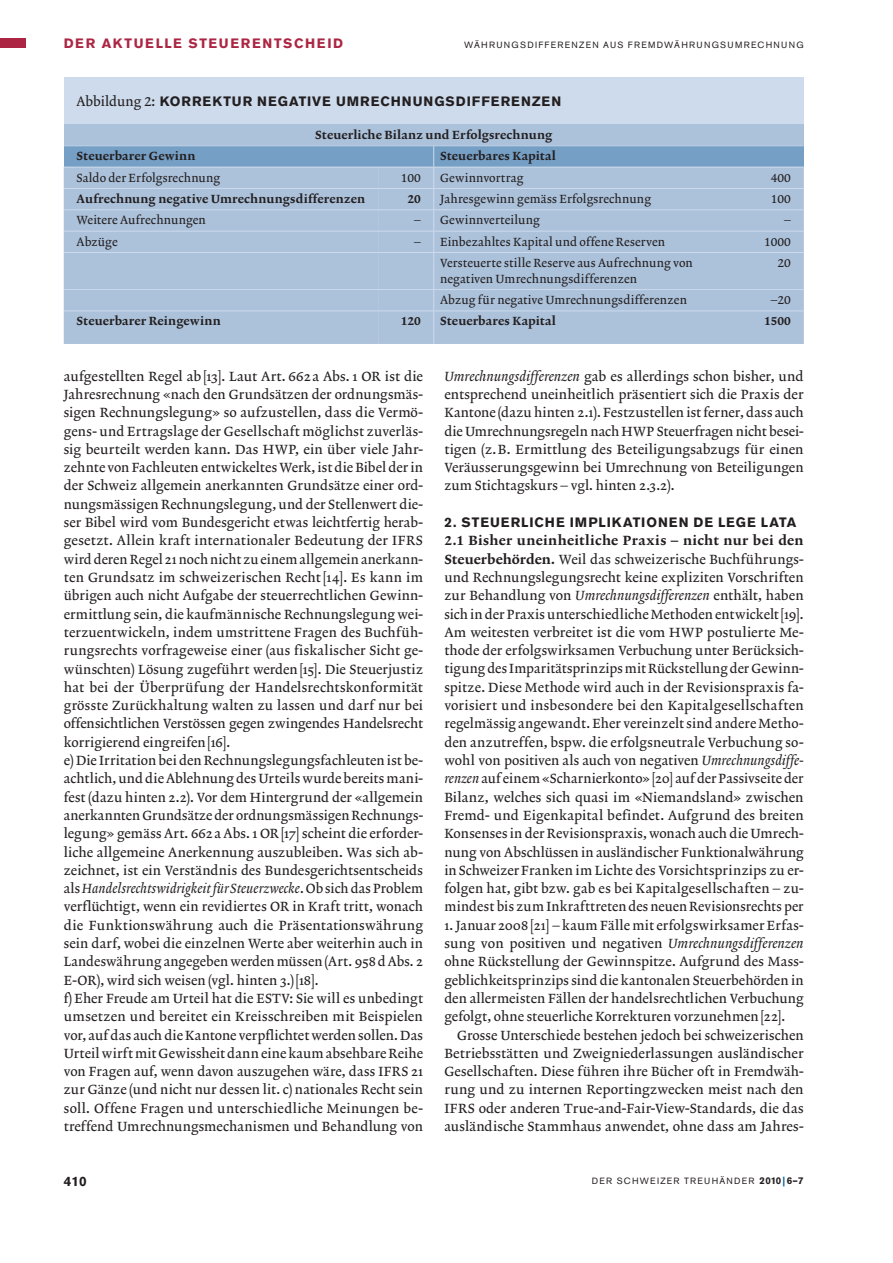
<style>
.page{position:relative;width:893px;height:1263px;background:#fff}
.page>*{position:absolute;margin:0;border:0;box-sizing:border-box;transform-origin:0 0}
.t1{font:13.5px/18.3px "Lexicon No 2 A Roman Txt";letter-spacing:.01em;color:#231f20}
.t2{font:700 13.5px "Akzidenz Grotesk BE";letter-spacing:.075em;color:#231f20}
.t3{font:13.5px "Lexicon No 2 A Italic Txt";letter-spacing:.01em;color:#231f20}
.t4{font:13.5px "Lexicon No 2 D Roman Tab";letter-spacing:.03em;color:#231f20}
.t5{font:700 13.5px "Akzidenz Grotesk BE";letter-spacing:.125em;color:#ac2643}
.t6{font:12px/15.8px "Lexicon No 2 A Roman Txt";letter-spacing:.01em;color:#231f20}
.t7{font:12px "Lexicon No 2 D Roman Txt";letter-spacing:.015em;color:#231f20}
.t8{font:12px "Lexicon No 2 A Roman Tab";color:#231f20}
.t9{font:12px "Lexicon No 2 D Roman Tab";color:#231f20}
.t10{font:9px "Akzidenz Grotesk BE";letter-spacing:.14em;color:#231f20}
.s1{font-family:"Lexicon No 2 A Roman Tab";font-weight:400}
.s2{font-family:"Lexicon No 2 A Roman Tab"}
.s3{font-family:"Lexicon No 2 A Roman Txt"}
.s4{font-family:"Lexicon No 2 A Italic Txt"}
.s5{font-family:"Lexicon No 2 D Roman Tab"}
.s6{font-weight:700;font-size:9.75px}
.s7{font-weight:700;font-size:9.75px;color:#005a91}
</style>
<div class="page">
<div style="left:0;top:38px;width:26px;height:10px;background:#ac2643"></div>
<div style="left:64px;top:78px;width:740px;height:266px;background:#cddbec"></div>
<div style="left:64px;top:124px;width:740px;height:22px;background:#acc2db"></div>
<div style="left:64px;top:146px;width:740px;height:21px;background:#769fc5"></div>
<div style="left:64px;top:168px;width:314px;height:176px;background:#acc2db"></div>
<div style="left:378px;top:168px;width:426px;height:176px;background:#acc2db"></div>
<hr style="left:64px;top:145px;width:740px;height:1px;background:#cddbec">
<hr style="left:64px;top:188px;width:740px;height:1px;background:#cddbec">
<hr style="left:64px;top:209px;width:740px;height:1px;background:#cddbec">
<hr style="left:64px;top:231px;width:740px;height:1px;background:#cddbec">
<hr style="left:64px;top:252px;width:740px;height:1px;background:#cddbec">
<hr style="left:64px;top:289px;width:740px;height:1px;background:#cddbec">
<hr style="left:64px;top:311px;width:740px;height:1px;background:#cddbec">
<svg style="left:433px;top:146px;width:1px;height:106px"></svg>
<hr style="left:433px;top:253px;width:1px;height:36px;background:#cddbec">
<svg style="left:433px;top:290px;width:1px;height:21px"></svg>
<hr style="left:433px;top:311px;width:1px;height:33px;background:#cddbec">
<p class="t5" style="left:64px;top:38px;width:281px">DER AKTUELLE STEUERENTSCHEID</p>
<p class="t10" style="left:464px;top:41px;width:341px">WÄHRUNGSDIFFERENZEN AUS FREMDWÄHRUNGSUMRECHNUNG</p>
<p class="t2" style="left:77px;top:96px;width:486px"><span class="s1">Abbildung 2:</span> KORREKTUR NEGATIVE UMRECHNUNGSDIFFERENZEN</p>
<p class="t7" style="left:315px;top:129px;width:238px">Steuerliche Bilanz und Erfolgsrechnung</p>
<p class="t7" style="left:77px;top:150px;width:121px">Steuerbarer Gewinn</p>
<p class="t7" style="left:440px;top:150px;width:117px">Steuerbares Kapital</p>
<p class="t6" style="left:77px;top:171px;width:145px">Saldo der Erfolgsrechnung</p>
<p class="t8" style="left:401px;top:172px;width:22px">100</p>
<p class="t6" style="left:440px;top:171px;width:85px">Gewinnvortrag</p>
<p class="t8" style="left:771px;top:172px;width:22px">400</p>
<p class="t7" style="left:77px;top:193px;width:290px">Aufrechnung negative Umrechnungsdifferenzen</p>
<p class="t9" style="left:408px;top:193px;width:15px">20</p>
<p class="t6" style="left:440px;top:192px;width:212px">Jahresgewinn gemäss Erfolgsrechnung</p>
<p class="t8" style="left:771px;top:193px;width:22px">100</p>
<p class="t6" style="left:77px;top:213px;width:131px">Weitere Aufrechnungen</p>
<p class="t6" style="left:414px;top:213px;width:127px"><span class="s2">–</span> Gewinnverteilung</p>
<p class="t8" style="left:784px;top:215px;width:8px">–</p>
<p class="t6" style="left:77px;top:235px;width:43px">Abzüge</p>
<p class="t6" style="left:414px;top:235px;width:252px"><span class="s2">–</span> Einbezahltes Kapital und offene Reserven</p>
<p class="t8" style="left:764px;top:236px;width:28px">1000</p>
<p class="t6" style="left:440px;top:256px;width:254px">Versteuerte stille Reserve aus Aufrechnung von negativen Umrechnungsdifferenzen</p>
<p class="t8" style="left:778px;top:257px;width:15px">20</p>
<p class="t6" style="left:440px;top:293px;width:248px">Abzug für negative Umrechnungsdifferenzen</p>
<p class="t8" style="left:771px;top:294px;width:22px">–20</p>
<p class="t7" style="left:77px;top:316px;width:146px">Steuerbarer Reingewinn</p>
<p class="t9" style="left:401px;top:316px;width:22px">120</p>
<p class="t7" style="left:440px;top:316px;width:117px">Steuerbares Kapital</p>
<p class="t9" style="left:764px;top:316px;width:28px">1500</p>
<p class="t1" style="left:64px;top:368px;width:361px">aufgestellten Regel ab [13]. Laut Art. 662 a Abs. 1 OR ist die Jahresrechnung «nach den Grundsätzen der ordnungsmäs&shy;sigen Rechnungslegung» so aufzustellen, dass die Vermö&shy;gens- und Ertragslage der Gesellschaft möglichst zuverläs&shy;sig beurteilt werden kann. Das HWP, ein über viele Jahr&shy;zehnte von Fachleuten entwickeltes Werk, ist die Bibel der in der Schweiz allgemein anerkannten Grundsätze einer ord&shy;nungsmässigen Rechnungslegung, und der Stellenwert die&shy;ser Bibel wird vom Bundesgericht etwas leichtfertig herab&shy;gesetzt. Allein kraft internationaler Bedeutung der IFRS wird deren Regel 21 noch nicht zu einem allgemein anerkann&shy;ten Grundsatz im schweizerischen Recht [14]. Es kann im übrigen auch nicht Aufgabe der steuerrechtlichen Gewinn&shy;ermittlung sein, die kaufmännische Rechnungslegung wei&shy;terzuentwickeln, indem umstrittene Fragen des Buchfüh&shy;rungsrechts vorfrageweise einer (aus fiskalischer Sicht ge&shy;wünschten) Lösung zugeführt werden [15]. Die Steuerjustiz hat bei der Überprüfung der Handelsrechtskonformität grösste Zurückhaltung walten zu lassen und darf nur bei offensichtlichen Verstössen gegen zwingendes Handelsrecht korri gierend eingreifen [16].<br>e) Die Irritation bei den Rechnungslegungsfachleuten ist be&shy;achtlich, und die Ablehnung des Urteils wurde bereits mani&shy;fest (dazu hinten 2.2). Vor dem Hintergrund der «allgemein anerkannten Grundsätze der ordnungsmässigen Rechnungs&shy;legung» gemäss Art. 662 a Abs. 1 OR [17] scheint die erforder&shy;liche allgemeine Anerkennung auszubleiben. Was sich ab&shy;zeichnet, ist ein Verständnis des Bundesgerichtsentscheids</p>
<p class="t3" style="left:64px;top:882px;width:361px"><span class="s3">als</span> Handelsrechtswidrigkeit für Steuerzwecke<span class="s3">. Ob sich das Problem</span></p>
<p class="t1" style="left:64px;top:899px;width:361px">verflüchtigt, wenn ein revidiertes OR in Kraft tritt, wonach die Funktionswährung auch die Präsentationswährung sein darf, wobei die einzelnen Werte aber weiterhin auch in Landeswährung angegeben werden müssen (Art. 958 d Abs. 2<br>E-OR), wird sich weisen (vgl. hinten 3.) [18].<br>f) Eher Freude am Urteil hat die ESTV: Sie will es unbedingt umsetzen und bereitet ein Kreisschreiben mit Beispielen vor, auf das auch die Kantone verpflichtet werden sollen. Das Urteil wirft mit Gewissheit dann eine kaum absehbare Reihe von Fragen auf, wenn davon auszugehen wäre, dass IFRS 21 zur Gänze (und nicht nur dessen lit. c) nationales Recht sein soll. Offene Fragen und unterschiedliche Meinungen be&shy;treffend Umrechnungsmechanismen und Behandlung von</p>
<p class="t2" style="left:64px;top:1176px;width:25px">410</p>
<p class="t1" style="left:444px;top:368px;width:361px;text-align:justify"><span class="s4">Umrechnungsdifferenzen</span> gab es allerdings schon bisher, und entsprechend uneinheitlich präsentiert sich die Praxis der Kantone (dazu hinten 2.1). Festzustellen ist ferner, dass auch die Umrechnungsregeln nach HWP Steuerfragen nicht besei&shy;tigen (z. B. Ermittlung des Beteiligungsabzugs für einen Veräusserungsgewinn bei Umrechnung von Beteiligungen zum Stichtagskurs – vgl. hinten 2.3.2).</p>
<p class="t2" style="left:444px;top:517px;width:353px">2. STEUERLICHE IMPLIKATIONEN DE LEGE LATA</p>
<p class="t4" style="left:444px;top:534px;width:361px">2.1 Bisher uneinheitliche Praxis – nicht nur bei den</p>
<p class="t1" style="left:444px;top:551px;width:361px"><span class="s5">Steuer behörden.</span> Weil das schweizerische Buchführungs&shy;und Rechnungslegungsrecht keine expliziten Vorschriften zur Behandlung von <span class="s4">Umrechnungsdifferenzen</span> enthält, haben sich in der Praxis unterschiedliche Methoden entwickelt [19].<br>Am weitesten verbreitet ist die vom HWP postulierte Me&shy;thode der erfolgswirksamen Verbuchung unter Berücksich&shy;tigung des Imparitätsprinzips mit Rückstellung der Gewinn&shy;spitze. Diese Methode wird auch in der Revisionspraxis fa&shy;vorisiert und insbesondere bei den Kapitalgesellschaften regelmässig angewandt. Eher vereinzelt sind andere Metho&shy;den anzu treffen, bspw. die erfolgsneutrale Verbuchung so&shy;wohl von positiven als auch von negativen <span class="s4">Umrechnungsdiffe&shy;renzen</span> auf einem «Scharnierkonto» [20] auf der Passivseite der Bilanz, welches sich quasi im «Niemandsland» zwischen Fremd- und Eigenkapital befindet. Aufgrund des breiten Konsenses in der Revisionspraxis, wonach auch die Umrech&shy;nung von Abschlüssen in ausländischer Funktionalwährung in Schweizer Franken im Lichte des Vorsichtsprinzips zu er&shy;folgen hat, gibt bzw. gab es bei Kapitalgesellschaften – zu&shy;mindest bis zum Inkrafttreten des neuen Revisionsrechts per</p>
<p class="t1" style="left:444px;top:917px;width:361px;text-align:justify">1. Januar 2008 [21] – kaum Fälle mit erfolgswirksamer Erfas&shy;sung von positiven und negativen <span class="s4">Umrechnungsdifferenzen </span>ohne Rückstellung der Gewinnspitze. Aufgrund des Mass&shy;geblichkeitsprinzips sind die kantonalen Steuerbehörden in den allermeisten Fällen der handelsrechtlichen Verbuchung gefolgt, ohne steuerliche Korrekturen vorzunehmen [22].</p>
<p class="t1" style="left:444px;top:1027px;width:361px;text-align:justify;text-indent:13px">Grosse Unterschiede bestehen jedoch bei schweizerischen Betriebsstätten und Zweigniederlassungen ausländischer Gesellschaften. Diese führen ihre Bücher oft in Fremdwäh&shy;rung und zu internen Reportingzwecken meist nach den IFRS oder anderen True-and-Fair-View-Standards, die das ausländische Stammhaus anwendet, ohne dass am Jahres-</p>
<p class="t10" style="left:592px;top:1177px;width:213px">DER SCHWEIZER TREUHÄNDER <span class="s6">2010</span> <span class="s7">|</span> <span class="s6">6–7</span></p>
</div>
